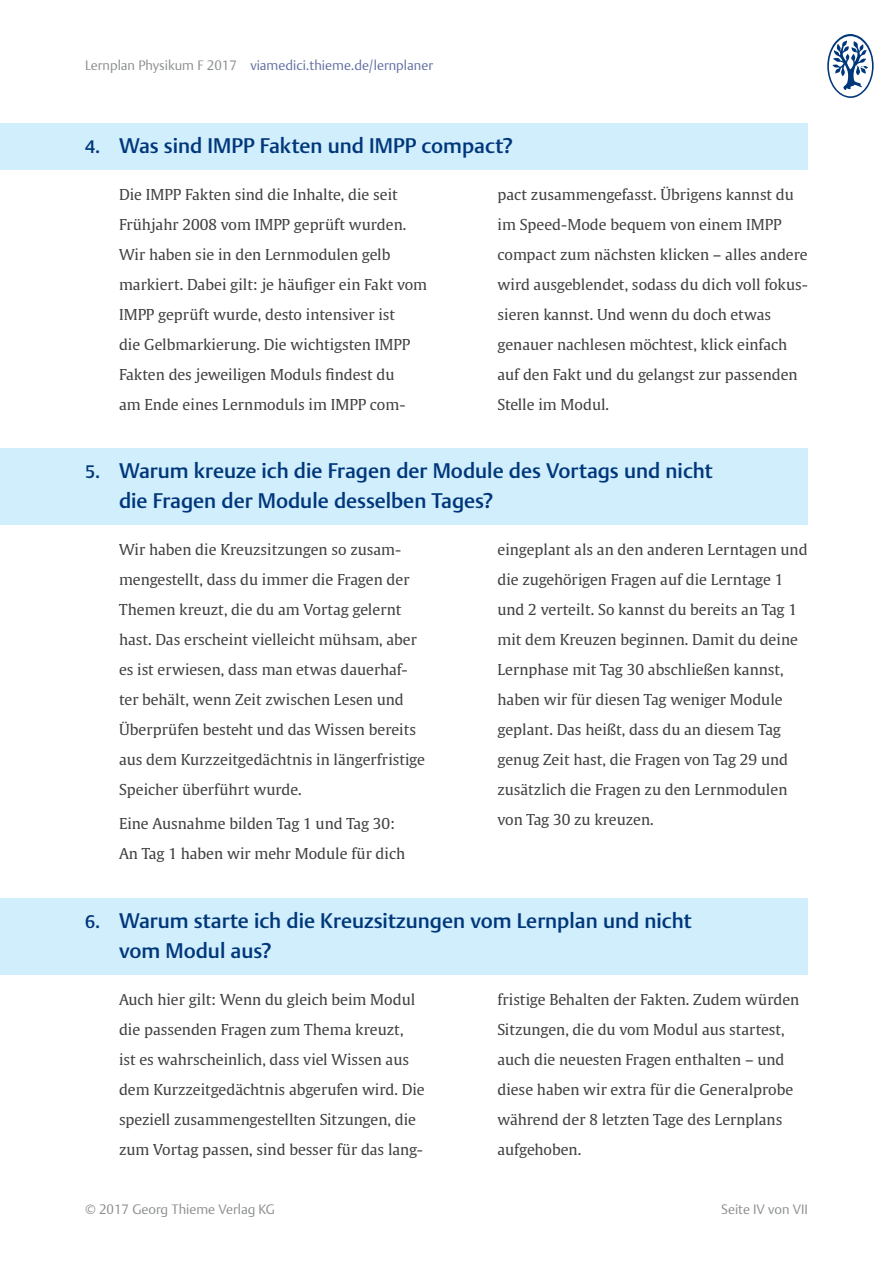
<style>
.page{position:relative;width:893px;height:1263px;background:#fff}
.page>*{position:absolute;margin:0;border:0;box-sizing:border-box;transform-origin:0 0}
.t1{font:500 21px/30px "Thieme Argo 2011";color:#00377b}
.t2{font:15px/30px "Thieme Gulliver 2011";color:#414042}
.t3{font:300 13.5px "Thieme Argo 2011";color:#606ea3}
.t4{font:300 13.5px "Thieme Argo 2011";color:#8b8e90}
.s1{color:#8b8e90}
.s2{font-size:18px}
</style>
<div class="page">
<svg style="left:827px;top:34px;width:47px;height:64px"></svg>
<div style="left:0;top:123px;width:808px;height:47px;background:#d1eefc"></div>
<div style="left:0;top:449px;width:808px;height:76px;background:#d1eefc"></div>
<div style="left:0;top:898px;width:808px;height:77px;background:#d1eefc"></div>
<p class="t3" style="left:85px;top:56px;width:349px"><span class="s1">Lernplan Physikum F 2017</span> viamedici.thieme.de/lernplaner</p>
<h1 class="t1" style="left:85px;top:130px;width:429px"><span class="s2">4.</span> Was sind IMPP Fakten und IMPP compact?</h1>
<p class="t2" style="left:119px;top:178px;width:310px">Die IMPP Fakten sind die Inhalte, die seit Frühjahr 2008 vom IMPP geprüft wurden.<br>Wir haben sie in den Lernmodulen gelb markiert. Dabei gilt: je häufiger ein Fakt vom IMPP geprüft wurde, desto intensiver ist<br>die Gelbmarkierung. Die wichtigsten IMPP Fakten des jeweiligen Moduls findest du<br>am Ende eines Lernmoduls im IMPP com-</p>
<p class="t2" style="left:497px;top:178px;width:312px">pact zusammengefasst. Übrigens kannst du im Speed-Mode bequem von einem IMPP compact zum nächsten klicken – alles andere wird ausgeblendet, sodass du dich voll fokus&shy;sieren kannst. Und wenn du doch etwas genauer nachlesen möchtest, klick einfach auf den Fakt und du gelangst zur passenden Stelle im Modul.</p>
<h1 class="t1" style="left:119px;top:455px;width:595px;text-indent:-34px"><span class="s2">5.</span> Warum kreuze ich die Fragen der Module des Vortags und nicht die Fragen der Module desselben Tages?</h1>
<p class="t2" style="left:119px;top:534px;width:308px">Wir haben die Kreuzsitzungen so zusam&shy;mengestellt, dass du immer die Fragen der Themen kreuzt, die du am Vortag gelernt hast. Das erscheint vielleicht mühsam, aber es ist erwiesen, dass man etwas dauerhaf&shy;ter behält, wenn Zeit zwischen Lesen und Überprüfen besteht und das Wissen bereits aus dem Kurzzeitgedächtnis in längerfristige Speicher überführt wurde.</p>
<p class="t2" style="left:119px;top:808px;width:288px">Eine Ausnahme bilden Tag 1 und Tag 30:<br>An Tag 1 haben wir mehr Module für dich</p>
<p class="t2" style="left:497px;top:534px;width:312px">eingeplant als an den anderen Lerntagen und die zugehörigen Fragen auf die Lerntage 1 und 2 verteilt. So kannst du bereits an Tag 1 mit dem Kreuzen beginnen. Damit du deine Lernphase mit Tag 30 abschließen kannst, haben wir für diesen Tag weniger Module geplant. Das heißt, dass du an diesem Tag genug Zeit hast, die Fragen von Tag 29 und zusätzlich die Fragen zu den Lernmodulen von Tag 30 zu kreuzen.</p>
<h1 class="t1" style="left:119px;top:905px;width:574px;text-indent:-34px"><span class="s2">6.</span> Warum starte ich die Kreuzsitzungen vom Lernplan und nicht vom Modul aus?</h1>
<p class="t2" style="left:119px;top:983px;width:307px">Auch hier gilt: Wenn du gleich beim Modul die passenden Fragen zum Thema kreuzt,<br>ist es wahrscheinlich, dass viel Wissen aus dem Kurzzeitgedächtnis abgerufen wird. Die speziell zusammengestellten Sitzungen, die zum Vortag passen, sind besser für das lang-</p>
<p class="t2" style="left:497px;top:983px;width:303px">fristige Behalten der Fakten. Zudem würden Sitzungen, die du vom Modul aus startest, auch die neuesten Fragen enthalten – und diese haben wir extra für die Generalprobe während der 8 letzten Tage des Lernplans aufgehoben.</p>
<p class="t4" style="left:85px;top:1200px;width:191px">© 2017 Georg Thieme Verlag KG</p>
<p class="t4" style="left:721px;top:1200px;width:88px">Seite IV von VII</p>
</div>
